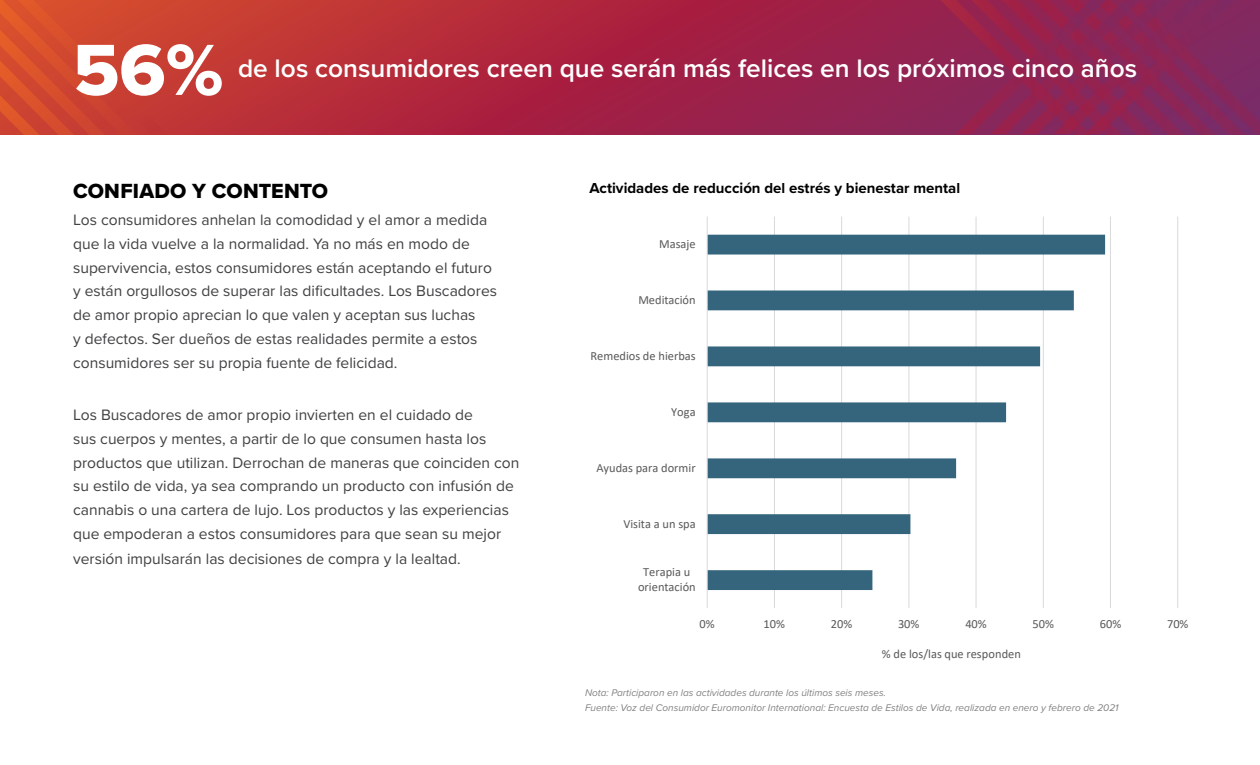
<style>
.page{position:relative;width:1260px;height:765px;background:#fff}
.page>*{position:absolute;margin:0;border:0;box-sizing:border-box;transform-origin:0 0}
.t1{font:75px "Proxima Nova Extrabld";color:#fff}
.t2{font:600 26.25px "Proxima Nova";color:#fff}
.t3{font:21.25px "Proxima Nova Extrabld";letter-spacing:.01em;color:#000}
.t4{font:15.62px/23.8px "Proxima Nova";color:#414042}
.t5{font:700 15px "Proxima Nova";color:#000}
.t6{font:12.5px/15.1px "Calibri";color:#595959;text-align:center}
.t7{font:italic 10px/15px "Proxima Nova";color:#828282}
</style>
<div class="page">
<svg style="left:343px;top:0;width:378px;height:135px;background:#ac243e"></svg>
<svg style="left:722px;top:0;width:268px;height:135px;background:#97224d"></svg>
<svg style="left:956px;top:0;width:304px;height:134px;background:#8b2557"></svg>
<svg style="left:0;top:0;width:343px;height:30px;background:#ce4530"></svg>
<svg style="left:0;top:30px;width:343px;height:105px;background:#c63d33"></svg>
<hr style="left:774px;top:217px;width:1px;height:391px;background:#d9d9d9">
<hr style="left:841px;top:217px;width:1px;height:391px;background:#d9d9d9">
<hr style="left:908px;top:217px;width:1px;height:391px;background:#d9d9d9">
<hr style="left:976px;top:217px;width:1px;height:391px;background:#d9d9d9">
<hr style="left:1043px;top:217px;width:1px;height:391px;background:#d9d9d9">
<hr style="left:1110px;top:217px;width:1px;height:391px;background:#d9d9d9">
<hr style="left:1177px;top:217px;width:1px;height:391px;background:#d9d9d9">
<svg style="left:708px;top:235px;width:397px;height:355px"></svg>
<hr style="left:707px;top:217px;width:1px;height:391px;background:#d9d9d9">
<h1 class="t1" style="left:73px;top:14px;width:152px">56%</h1>
<h2 class="t2" style="left:238px;top:48px;width:901px">de los consumidores creen que serán más felices en los próximos cinco años</h2>
<h3 class="t3" style="left:73px;top:175px;width:257px">CONFIADO Y CONTENTO</h3>
<p class="t4" style="left:73px;top:207px;width:425px">Los consumidores anhelan la comodidad y el amor a medida que la vida vuelve a la normalidad. Ya no más en modo de supervivencia, estos consumidores están aceptando el futuro y están orgullosos de superar las dificultades. Los Buscadores de amor propio aprecian lo que valen y aceptan sus luchas<br>y defectos. Ser dueños de estas realidades permite a estos consumidores ser su propia fuente de felicidad.</p>
<p class="t4" style="left:73px;top:402px;width:448px">Los Buscadores de amor propio invierten en el cuidado de<br>sus cuerpos y mentes, a partir de lo que consumen hasta los productos que utilizan. Derrochan de maneras que coinciden con su estilo de vida, ya sea comprando un producto con infusión de cannabis o una cartera de lujo. Los productos y las experiencias que empoderan a estos consumidores para que sean su mejor versión impulsarán las decisiones de compra y la lealtad.</p>
<p class="t5" style="left:589px;top:177px;width:372px">Actividades de reducción del estrés y bienestar mental</p>
<p class="t6" style="left:659px;top:236px;width:38px">Masaje</p>
<p class="t6" style="left:638px;top:292px;width:59px">Meditación</p>
<p class="t6" style="left:591px;top:348px;width:107px">Remedios de hierbas</p>
<p class="t6" style="left:671px;top:404px;width:26px">Yoga</p>
<p class="t6" style="left:596px;top:460px;width:101px">Ayudas para dormir</p>
<p class="t6" style="left:623px;top:516px;width:74px">Visita a un spa</p>
<p class="t6" style="left:638px;top:564px;width:59px">Terapia u orientación</p>
<p class="t6" style="left:700px;top:616px;width:17px">0%</p>
<p class="t6" style="left:764px;top:616px;width:23px">10%</p>
<p class="t6" style="left:831px;top:616px;width:23px">20%</p>
<p class="t6" style="left:898px;top:616px;width:23px">30%</p>
<p class="t6" style="left:965px;top:616px;width:23px">40%</p>
<p class="t6" style="left:1033px;top:616px;width:23px">50%</p>
<p class="t6" style="left:1100px;top:616px;width:23px">60%</p>
<p class="t6" style="left:1167px;top:616px;width:23px">70%</p>
<p class="t6" style="left:882px;top:646px;width:140px">% de los/las que responden</p>
<p class="t7" style="left:585px;top:685px;width:535px">Nota: Participaron en las actividades durante los últimos seis meses.<br>Fuente: Voz del Consumidor Euromonitor International: Encuesta de Estilos de Vida, realizada en enero y febrero de 2021</p>
</div>
